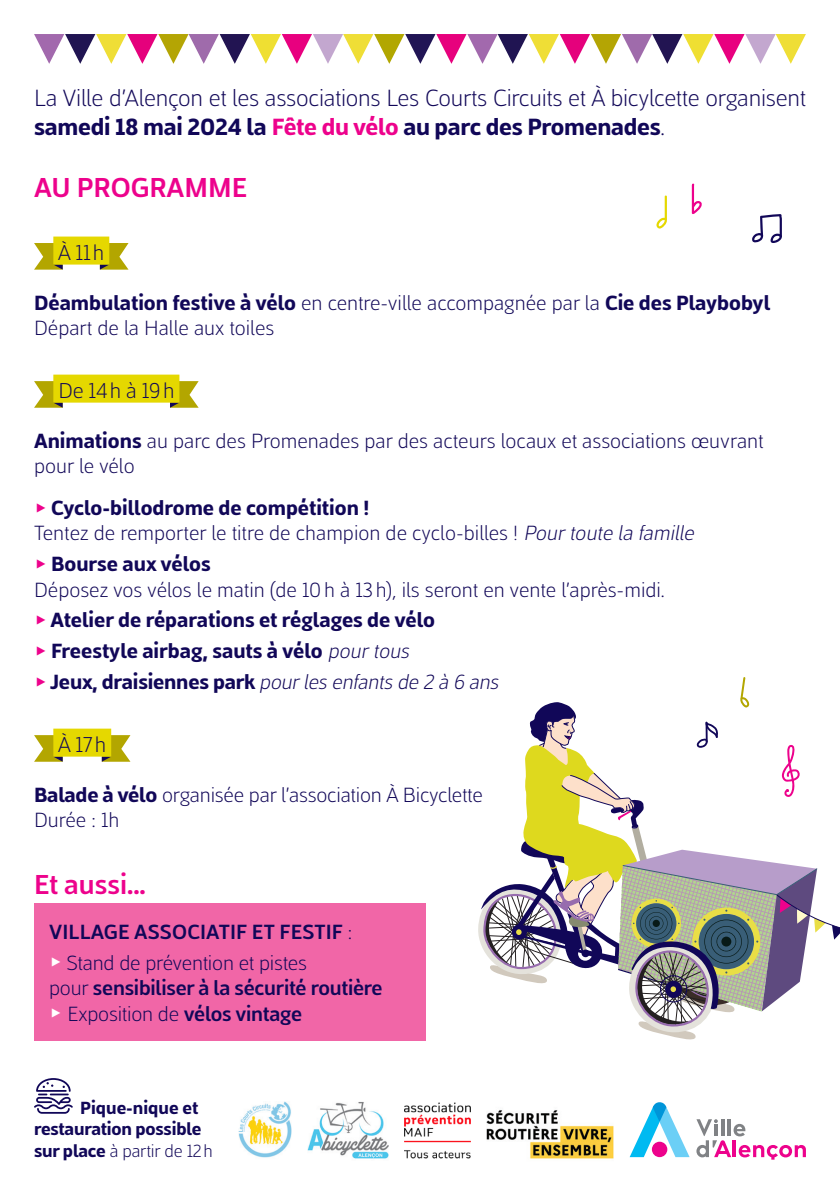
<style>
.page{position:relative;width:840px;height:1191px;background:#fff}
.page>*{position:absolute;margin:0;border:0;box-sizing:border-box;transform-origin:0 0}
.t1{font:700 28px "Mestre";color:#ed028c}
.t2{font:300 24px/28.8px "Mestre";letter-spacing:-.01em;color:#110758}
.t3{font:300 22px "Mestre";letter-spacing:-.01em;color:#110758}
.t4{font:300 21px/25.2px "Mestre";color:#110758}
.t5{font:900 21px "Mestre";color:#110758}
.t6{font:italic 300 21px "Mestre";color:#110758}
.t7{font:700 21px "Mestre";letter-spacing:-.01em;color:#110758}
.t8{font:700 21px "Mestre";letter-spacing:.01em;color:#110758}
.t9{font:900 18px/21.6px "Mestre";letter-spacing:-.01em;color:#110758}
.s1{font-weight:900}
.s2{font-weight:900;color:#ed028c}
.s3{font-weight:300}
.s4{font-family:"Arial Unicode MS";font-weight:400;color:#ed028c}
.s5{font-style:italic}
.s6{font-weight:300;font-style:italic}
.s7{font-family:"Arial Unicode MS";font-weight:400;font-style:normal;color:#ed028c}
.s8{font-weight:900;font-style:normal}
.s9{font-family:"Arial Unicode MS";font-weight:400;color:#fff}
.s10{font-weight:700}
</style>
<div class="page">
<svg style="left:100px;top:243px;width:28px;height:27px"></svg>
<svg style="left:34px;top:243px;width:29px;height:27px"></svg>
<svg style="left:170px;top:381px;width:28px;height:27px"></svg>
<svg style="left:34px;top:381px;width:29px;height:27px"></svg>
<svg style="left:102px;top:735px;width:28px;height:26px"></svg>
<svg style="left:34px;top:735px;width:29px;height:26px"></svg>
<div style="left:53px;top:236px;width:56px;height:28px;background:#e5d800"></div>
<div style="left:53px;top:374px;width:126px;height:28px;background:#e5d800"></div>
<div style="left:53px;top:728px;width:58px;height:28px;background:#e5d800"></div>
<svg style="left:34px;top:1078px;width:39px;height:35px"></svg>
<svg style="left:752px;top:214px;width:29px;height:29px"></svg>
<svg style="left:656px;top:218px;width:10px;height:10px"></svg>
<hr style="left:664px;top:195px;width:2px;height:25px;background:#e5d800">
<svg style="left:691px;top:183px;width:10px;height:31px"></svg>
<div style="left:34px;top:903px;width:391px;height:137px;background:#f166a7"></div>
<img style="left:238px;top:1101px;width:53px;height:57px">
<svg style="left:629px;top:1102px;width:60px;height:55px"></svg>
<div style="left:651px;top:1141px;width:16px;height:16px;background:#ed028c;border-radius:50%"></div>
<svg style="left:696px;top:1119px;width:109px;height:40px"></svg>
<img style="left:404px;top:1102px;width:66px;height:56px">
<img style="left:486px;top:1110px;width:127px;height:49px">
<img style="left:307px;top:1102px;width:81px;height:57px">
<svg style="left:34px;top:34px;width:771px;height:30px"></svg>
<svg style="left:478px;top:677px;width:361px;height:363px"></svg>
<p class="t2" style="left:34px;top:82px;width:773px">La Ville d’Alençon et les associations Les Courts Circuits et À bicylcette organisent <span class="s1">samedi 18 mai 2024 la</span> <span class="s2">Fête du vélo</span> <span class="s1">au parc des Promenades</span>.</p>
<p class="t1" style="left:34px;top:166px;width:214px">AU PROGRAMME</p>
<p class="t3" style="left:58px;top:236px;width:48px">À 11h</p>
<p class="t5" style="left:34px;top:286px;width:737px">Déambulation festive à vélo <span class="s3">en centre-ville accompagnée par la</span> Cie des Playbobyl</p>
<p class="t4" style="left:34px;top:314px;width:242px">Départ de la Halle aux toiles</p>
<p class="t3" style="left:58px;top:374px;width:117px">De 14h à 19h</p>
<p class="t4" style="left:34px;top:427px;width:730px"><span class="s1">Animations</span> au parc des Promenades par des acteurs locaux et associations œuvrant pour le vélo</p>
<p class="t5" style="left:34px;top:491px;width:336px"><span class="s4">▶</span> Cyclo-billodrome de compétition !</p>
<p class="t4" style="left:34px;top:519px;width:666px">Tentez de remporter le titre de champion de cyclo-billes ! <span class="s5">Pourtoute la famille</span></p>
<p class="t5" style="left:34px;top:547px;width:178px"><span class="s4">▶</span> Bourse aux vélos</p>
<p class="t4" style="left:34px;top:575px;width:632px">Déposez vos vélos le matin (de 10h à 13h), ils seront en vente l’après-midi.</p>
<p class="t5" style="left:34px;top:603px;width:402px"><span class="s4">▶</span> Atelier de réparations et réglages de vélo</p>
<p class="t5" style="left:34px;top:634px;width:381px"><span class="s4">▶</span> Freestyle airbag, sauts à vélo <span class="s6">pourtous</span></p>
<p class="t6" style="left:34px;top:666px;width:470px"><span class="s7">▶</span> <span class="s8">Jeux, draisiennes park</span> pourlesenfantsde 2 à 6 ans</p>
<p class="t3" style="left:58px;top:728px;width:50px">À 17h</p>
<p class="t4" style="left:34px;top:780px;width:450px"><span class="s1">Balade à vélo</span> organisée par l’association À Bicyclette</p>
<p class="t4" style="left:34px;top:806px;width:87px">Durée : 1h</p>
<p class="t1" style="left:34px;top:863px;width:113px">Et aussi...</p>
<p class="t8" style="left:49px;top:915px;width:305px">VILLAGE ASSOCIATIF ET FESTIF <span class="s3">:</span></p>
<p class="t4" style="left:49px;top:949px;width:259px"><span class="s9">▶</span> Stand de prévention et pistes</p>
<p class="t7" style="left:49px;top:971px;width:335px"><span class="s3">pour</span> sensibiliser à la sécurité routière</p>
<p class="t4" style="left:49px;top:999px;width:254px"><span class="s9">▶</span> Exposition de <span class="s10">vélos vintage</span></p>
<p class="t9" style="left:34px;top:1095px;width:180px;text-indent:46px">Pique-nique et restauration possible sur place <span class="s3">à partir de 12h</span></p>
</div>
